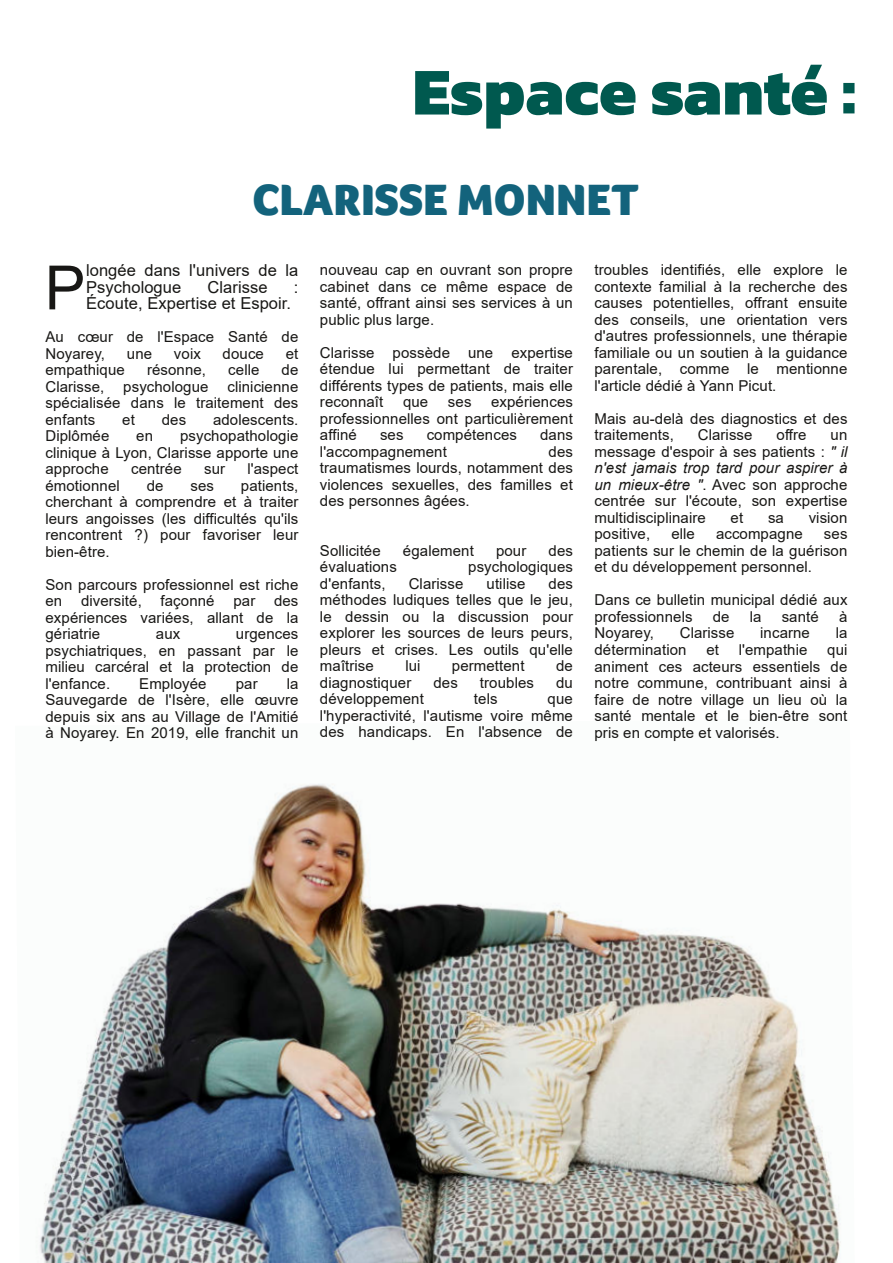
<style>
.page{position:relative;width:893px;height:1263px;background:#fff}
.page>*{position:absolute;margin:0;border:0;box-sizing:border-box;transform-origin:0 0}
.t1{font:800 67.5px "Kanit";color:#00594f}
.t2{font:61.05px "Arial";color:#181715}
.t3{font:900 45px "Foco";color:#13637c}
.t4{font:16.5px/16.5px "Arial";letter-spacing:.005em;color:#181715}
.t5{font:15px/16.5px "Arial";letter-spacing:.01em;color:#181715;text-align:justify}
.s1{font-style:italic}
</style>
<div class="page">
<img style="left:40px;top:784px;width:801px;height:479px">
<h1 class="t1" style="left:412px;top:39px;width:445px">Espace santé :</h1>
<h3 class="t3" style="left:253px;top:173px;width:388px">CLARISSE MONNET</h3>
<h2 class="t2" style="left:45px;top:246px;width:42px">P</h2>
<p class="t4" style="left:86px;top:262px;width:214px">longée dans l'univers de la<br>Psychologue</p>
<p class="t4" style="left:208px;top:279px;width:62px">Clarisse</p>
<p class="t4" style="left:294px;top:279px;width:6px">:</p>
<p class="t4" style="left:86px;top:295px;width:206px">Écoute, Expertise et Espoir.</p>
<p class="t5" style="left:45px;top:329px;width:254px">Au cœur de l'Espace Santé de<br>Noyarey,</p>
<p class="t5" style="left:127px;top:345px;width:27px">une</p>
<p class="t5" style="left:174px;top:345px;width:28px">voix</p>
<p class="t5" style="left:223px;top:345px;width:43px">douce</p>
<p class="t5" style="left:286px;top:345px;width:14px">et</p>
<p class="t5" style="left:45px;top:362px;width:81px">empathique</p>
<p class="t5" style="left:147px;top:362px;width:61px">résonne,</p>
<p class="t5" style="left:228px;top:362px;width:33px">celle</p>
<p class="t5" style="left:282px;top:362px;width:18px">de</p>
<p class="t5" style="left:45px;top:378px;width:60px">Clarisse,</p>
<p class="t5" style="left:123px;top:378px;width:87px">psychologue</p>
<p class="t5" style="left:45px;top:378px;width:254px;text-indent:182px">clinicienne spécialisée dans le traitement des enfants</p>
<p class="t5" style="left:122px;top:411px;width:14px">et</p>
<p class="t5" style="left:162px;top:411px;width:26px">des</p>
<p class="t5" style="left:213px;top:411px;width:87px">adolescents.</p>
<p class="t5" style="left:45px;top:428px;width:65px">Diplômée</p>
<p class="t5" style="left:136px;top:428px;width:18px">en</p>
<p class="t5" style="left:45px;top:428px;width:254px;text-indent:135px">psychopathologie clinique à Lyon, Clarisse apporte une approche</p>
<p class="t5" style="left:131px;top:461px;width:52px">centrée</p>
<p class="t5" style="left:204px;top:461px;width:23px">sur</p>
<p class="t5" style="left:247px;top:461px;width:53px">l'aspect</p>
<p class="t5" style="left:45px;top:477px;width:76px">émotionnel</p>
<p class="t5" style="left:147px;top:477px;width:18px">de</p>
<p class="t5" style="left:190px;top:477px;width:25px">ses</p>
<p class="t5" style="left:45px;top:477px;width:255px;text-indent:195px">patients, cherchant à comprendre et à traiter leurs angoisses (les difficultés qu'ils rencontrent ?) pour favoriser leur bien-être.</p>
<p class="t5" style="left:45px;top:576px;width:254px">Son parcours professionnel est riche en</p>
<p class="t5" style="left:81px;top:593px;width:135px">diversité, façonné</p>
<p class="t5" style="left:45px;top:593px;width:254px;text-indent:188px">par des expériences variées, allant de la gériatrie</p>
<p class="t5" style="left:45px;top:626px;width:254px;text-indent:191px">urgences psychiatriques, en passant par le milieu carcéral et la protection de l'enfance.</p>
<p class="t5" style="left:156px;top:626px;width:26px">aux</p>
<p class="t5" style="left:139px;top:675px;width:69px">Employée</p>
<p class="t5" style="left:236px;top:675px;width:23px">par</p>
<p class="t5" style="left:45px;top:675px;width:254px;text-indent:241px">la Sauvegarde de l'Isère, elle œuvre depuis six ans au Village de l'Amitié à Noyarey. En 2019, elle franchit un</p>
<p class="t5" style="left:320px;top:261px;width:254px">nouveau cap en ouvrant son propre cabinet dans ce même espace de santé, offrant ainsi ses services à un public plus large.</p>
<p class="t5" style="left:320px;top:344px;width:255px">Clarisse possède une expertise étendue lui permettant de traiter différents types de patients, mais elle reconnaît</p>
<p class="t5" style="left:320px;top:393px;width:254px;text-indent:171px">expériences professionnelles ont particulièrement affiné</p>
<p class="t5" style="left:403px;top:393px;width:27px">que</p>
<p class="t5" style="left:448px;top:393px;width:25px">ses</p>
<p class="t5" style="left:380px;top:426px;width:25px">ses</p>
<p class="t5" style="left:427px;top:426px;width:92px">compétences</p>
<p class="t5" style="left:540px;top:426px;width:34px">dans</p>
<p class="t5" style="left:320px;top:443px;width:128px">l'accompagnement</p>
<p class="t5" style="left:320px;top:443px;width:254px;text-indent:229px">des traumatismes lourds, notamment des violences sexuelles, des familles et des personnes âgées.</p>
<p class="t5" style="left:320px;top:542px;width:62px">Sollicitée</p>
<p class="t5" style="left:403px;top:542px;width:72px">également</p>
<p class="t5" style="left:496px;top:542px;width:32px">pour</p>
<p class="t5" style="left:548px;top:542px;width:26px">des</p>
<p class="t5" style="left:320px;top:558px;width:78px">évaluations</p>
<p class="t5" style="left:468px;top:558px;width:106px">psychologiques</p>
<p class="t5" style="left:320px;top:575px;width:67px">d'enfants,</p>
<p class="t5" style="left:409px;top:575px;width:56px">Clarisse</p>
<p class="t5" style="left:487px;top:575px;width:40px">utilise</p>
<p class="t5" style="left:320px;top:575px;width:255px;text-indent:229px">des méthodes ludiques telles que le jeu, le dessin ou la discussion pour explorer les sources de leurs peurs, pleurs et crises. Les outils qu'elle maîtrise</p>
<p class="t5" style="left:405px;top:657px;width:17px">lui</p>
<p class="t5" style="left:452px;top:657px;width:74px">permettent</p>
<p class="t5" style="left:556px;top:657px;width:18px">de</p>
<p class="t5" style="left:320px;top:674px;width:93px">diagnostiquer</p>
<p class="t5" style="left:433px;top:674px;width:26px">des</p>
<p class="t5" style="left:480px;top:674px;width:56px">troubles</p>
<p class="t5" style="left:556px;top:674px;width:18px">du</p>
<p class="t5" style="left:320px;top:690px;width:105px">développement</p>
<p class="t5" style="left:474px;top:690px;width:25px">tels</p>
<p class="t5" style="left:320px;top:690px;width:254px;text-indent:228px">que l'hyperactivité, l'autisme voire même des handicaps. En l'absence de</p>
<p class="t5" style="left:594px;top:262px;width:254px">troubles identifiés, elle explore le contexte familial à la recherche des causes potentielles, offrant ensuite des conseils, une orientation vers d'autres professionnels, une thérapie familiale ou un soutien à la guidance parentale, comme le mentionne l'article dédié à Yann Picut.</p>
<p class="t5" style="left:594px;top:410px;width:254px">Mais au-delà des diagnostics et des traitements,</p>
<p class="t5" style="left:698px;top:427px;width:56px">Clarisse</p>
<p class="t5" style="left:776px;top:427px;width:32px">offre</p>
<p class="t5" style="left:594px;top:427px;width:255px;text-indent:236px">un message d'espoir à ses patients : <span class="s1">" il n'est jamais trop tard pour aspirer à un mieux-être "</span>. Avec son approche centrée sur l'écoute, son expertise multidisciplinaire</p>
<p class="t5" style="left:731px;top:509px;width:14px">et</p>
<p class="t5" style="left:768px;top:509px;width:17px">sa</p>
<p class="t5" style="left:809px;top:509px;width:40px">vision</p>
<p class="t5" style="left:594px;top:526px;width:57px">positive,</p>
<p class="t5" style="left:671px;top:526px;width:25px">elle</p>
<p class="t5" style="left:716px;top:526px;width:88px">accompagne</p>
<p class="t5" style="left:594px;top:526px;width:254px;text-indent:229px">ses patients sur le chemin de la guérison et du développement personnel.</p>
<p class="t5" style="left:594px;top:592px;width:254px">Dans ce bulletin municipal dédié aux professionnels</p>
<p class="t5" style="left:713px;top:608px;width:18px">de</p>
<p class="t5" style="left:750px;top:608px;width:13px">la</p>
<p class="t5" style="left:782px;top:608px;width:39px">santé</p>
<p class="t5" style="left:839px;top:608px;width:10px">à</p>
<p class="t5" style="left:594px;top:625px;width:61px">Noyarey,</p>
<p class="t5" style="left:680px;top:625px;width:56px">Clarisse</p>
<p class="t5" style="left:760px;top:625px;width:51px">incarne</p>
<p class="t5" style="left:836px;top:625px;width:13px">la</p>
<p class="t5" style="left:594px;top:641px;width:94px">détermination</p>
<p class="t5" style="left:706px;top:641px;width:14px">et</p>
<p class="t5" style="left:739px;top:641px;width:70px">l'empathie</p>
<p class="t5" style="left:594px;top:641px;width:255px;text-indent:233px">qui animent ces acteurs essentiels de notre commune, contribuant ainsi à faire de notre village un lieu où la santé mentale et le bien-être sont pris en compte et valorisés.</p>
</div>
